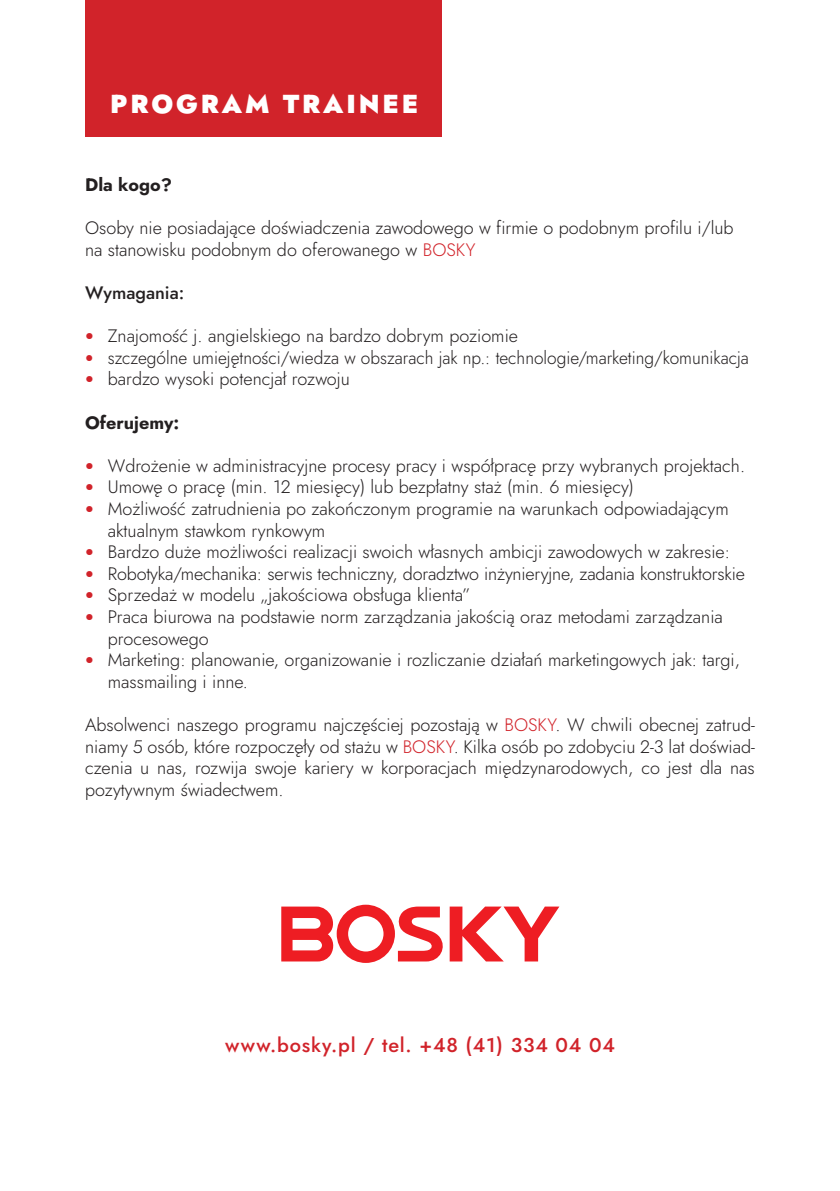
<style>
.page{position:relative;width:840px;height:1191px;background:#fff}
.page>*{position:absolute;margin:0;border:0;box-sizing:border-box;transform-origin:0 0}
.t1{font:900 26px "Jost";letter-spacing:.11em;color:#fff}
.t2{font:500 20px "Jost";letter-spacing:.04em;color:#d1232a}
.t3{font:300 18px/21.6px "Jost";color:#231f20}
.t4{font:300 18px "Jost";color:#231f20;scale:.96 1}
.t5{font:700 18px "Jost";color:#231f20}
.t6{font:500 18px "Jost";color:#231f20}
.s1{color:#d1232a}
.s2{font-weight:900;font-size:26px;color:#d1232a}
</style>
<div class="page">
<div style="left:85px;top:0;width:356px;height:136px;background:#d1232a"></div>
<svg style="left:281px;top:904px;width:278px;height:59px"></svg>
<p class="t1" style="left:110px;top:86px;width:309px">PROGRAM TRAINEE</p>
<p class="t5" style="left:85px;top:172px;width:88px">Dla kogo?</p>
<p class="t3" style="left:85px;top:217px;width:649px">Osoby nie posiadające doświadczenia zawodowego w firmie o podobnym profilu i/lub na stanowisku podobnym do oferowanego w <span class="s1">BOSKY</span></p>
<p class="t6" style="left:85px;top:280px;width:101px">Wymagania:</p>
<p class="t3" style="left:85px;top:325px;width:434px"><span class="s2">•</span> Znajomość j. angielskiego na bardzo dobrym poziomie</p>
<p class="t4" style="left:85px;top:345px;width:692px"><span class="s2">•</span> szczególne umiejętności/wiedza w obszarach jak np.: technologie/marketing/komunikacja</p>
<p class="t3" style="left:85px;top:368px;width:266px"><span class="s2">•</span> bardzo wysoki potencjał rozwoju</p>
<p class="t5" style="left:85px;top:410px;width:96px">Oferujemy:</p>
<p class="t3" style="left:85px;top:455px;width:661px"><span class="s2">•</span> Wdrożenie w administracyjne procesy pracy i współpracę przy wybranych projektach.</p>
<p class="t3" style="left:85px;top:476px;width:550px"><span class="s2">•</span> Umowę o pracę (min. 12 miesięcy) lub bezpłatny staż (min. 6 miesięcy)</p>
<p class="t3" style="left:108px;top:498px;width:622px;text-indent:-23px"><span class="s2">•</span> Możliwość zatrudnienia po zakończonym programie na warunkach odpowiadającym aktualnym stawkom rynkowym</p>
<p class="t3" style="left:85px;top:541px;width:646px"><span class="s2">•</span> Bardzo duże możliwości realizacji swoich własnych ambicji zawodowych w zakresie:</p>
<p class="t3" style="left:85px;top:563px;width:661px"><span class="s2">•</span> Robotyka/mechanika: serwis techniczny, doradztwo inżynieryjne, zadania konstruktorskie</p>
<p class="t3" style="left:85px;top:584px;width:386px"><span class="s2">•</span> Sprzedaż w modelu „jakościowa obsługa klienta”</p>
<p class="t3" style="left:108px;top:606px;width:616px;text-indent:-23px"><span class="s2">•</span> Praca biurowa na podstawie norm zarządzania jakością oraz metodami zarządzania procesowego</p>
<p class="t3" style="left:108px;top:649px;width:633px;text-indent:-23px"><span class="s2">•</span> Marketing: planowanie, organizowanie i rozliczanie działań marketingowych jak: targi, massmailing i inne.</p>
<p class="t3" style="left:85px;top:714px;width:670px;text-align:justify">Absolwenci naszego programu najczęściej pozostają w <span class="s1">BOSKY</span>. W chwili obecnej zatrud&shy;niamy 5 osób, które rozpoczęły od stażu w <span class="s1">BOSKY</span>. Kilka osób po zdobyciu 2-3 lat doświad&shy;czenia u nas, rozwija swoje kariery w korporacjach międzynarodowych, co jest dla nas pozytywnym świadectwem.</p>
<p class="t2" style="left:225px;top:1031px;width:391px">www.bosky.pl / tel. +48 (41) 334 04 04</p>
</div>
